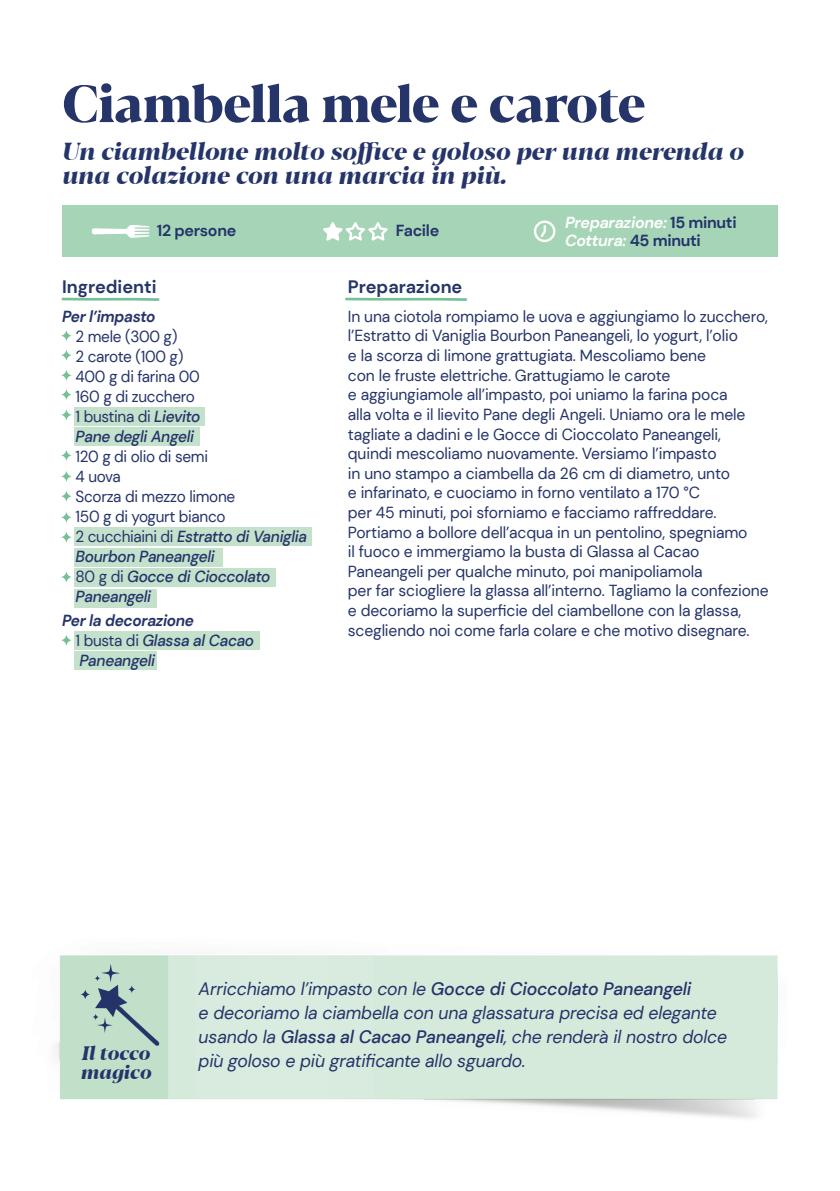
<style>
.page{position:relative;width:840px;height:1191px;background:#fff}
.page>*{position:absolute;margin:0;border:0;box-sizing:border-box;transform-origin:0 0}
.t1{font:800 52px "Blacker Pro Display";letter-spacing:-.01em;color:#253469}
.t2{font:italic 800 24px/24px "Blacker Pro Display";color:#253469}
.t3{font:italic 800 19px/19px "Blacker Pro Display";color:#253469}
.t4{font:italic 18px/24px "DM Sans";letter-spacing:-.01em;color:#253469}
.t5{font:700 18px "DM Sans";color:#253469}
.t6{font:16px/19.6px "DM Sans";letter-spacing:-.01em;color:#253469}
.t7{font:16px/20px "DM Sans";letter-spacing:-.01em;color:#253469;scale:.96 1}
.t8{font:italic 500 16px/20px "DM Sans";letter-spacing:-.02em;color:#253469;scale:.96 1}
.t9{font:italic 700 16px/17.8px "DM Sans";letter-spacing:-.02em;color:#fff}
.t10{font:700 16px "DM Sans";letter-spacing:-.02em;color:#253469}
.t11{font:italic 700 16px "DM Sans";letter-spacing:-.02em;color:#253469;scale:.96 1}
.s1{font-style:normal;color:#253469}
.s2{font-weight:500;font-style:italic}
.s3{font-weight:700}
.s4{font-weight:400;font-style:normal}
.s5{font-weight:500}
</style>
<div class="page">
<div style="left:74px;top:427px;width:125px;height:19px;background:#c4e1cc"></div>
<div style="left:74px;top:548px;width:149px;height:18px;background:#c4e1cc"></div>
<div style="left:74px;top:589px;width:83px;height:18px;background:#c4e1cc"></div>
<div style="left:74px;top:651px;width:83px;height:19px;background:#c4e1cc"></div>
<div style="left:74px;top:407px;width:131px;height:19px;background:#c4e1cc"></div>
<div style="left:74px;top:527px;width:238px;height:19px;background:#c4e1cc"></div>
<div style="left:74px;top:568px;width:202px;height:19px;background:#c4e1cc"></div>
<div style="left:74px;top:631px;width:186px;height:18px;background:#c4e1cc"></div>
<svg style="left:61px;top:297px;width:99px;height:4px"></svg>
<svg style="left:345px;top:297px;width:122px;height:4px"></svg>
<svg style="left:60px;top:329px;width:12px;height:13px"></svg>
<svg style="left:60px;top:408px;width:12px;height:13px"></svg>
<svg style="left:60px;top:369px;width:12px;height:12px"></svg>
<svg style="left:60px;top:449px;width:12px;height:13px"></svg>
<svg style="left:60px;top:490px;width:12px;height:12px"></svg>
<svg style="left:60px;top:470px;width:12px;height:13px"></svg>
<svg style="left:60px;top:349px;width:12px;height:12px"></svg>
<svg style="left:60px;top:388px;width:12px;height:13px"></svg>
<div style="left:62px;top:206px;width:715px;height:51px;background:#a6d4b7"></div>
<svg style="left:92px;top:225px;width:57px;height:13px"></svg>
<svg style="left:323px;top:222px;width:65px;height:19px"></svg>
<div style="left:533px;top:220px;width:22px;height:22px;border:2px solid #fff;border-radius:50%"></div>
<svg style="left:538px;top:224px;width:8px;height:15px"></svg>
<svg style="left:60px;top:531px;width:12px;height:12px"></svg>
<svg style="left:60px;top:570px;width:12px;height:13px"></svg>
<svg style="left:60px;top:511px;width:12px;height:12px"></svg>
<svg style="left:60px;top:634px;width:12px;height:12px"></svg>
<img style="left:56px;top:955px;width:722px;height:163px">
<svg style="left:80px;top:988px;width:10px;height:12px"></svg>
<svg style="left:94px;top:963px;width:65px;height:82px;background:#a8c5ba"></svg>
<h1 class="t1" style="left:62px;top:65px;width:584px">Ciambella mele e carote</h1>
<h2 class="t2" style="left:62px;top:138px;width:682px">Un ciambellone molto soffice e goloso per una merenda o una colazione con una marcia in più.</h2>
<p class="t10" style="left:157px;top:221px;width:81px">12 persone</p>
<p class="t9" style="left:564px;top:213px;width:173px">Preparazione: <span class="s1">15 minuti<br></span>Cottura: <span class="s1">45 minuti</span></p>
<p class="t10" style="left:395px;top:221px;width:45px">Facile</p>
<p class="t5" style="left:62px;top:275px;width:96px">Ingredienti</p>
<p class="t5" style="left:348px;top:275px;width:116px">Preparazione</p>
<p class="t6" style="left:348px;top:306px;width:422px">In una ciotola rompiamo le uova e aggiungiamo lo zucchero, l’Estratto di Vaniglia Bourbon Paneangeli, lo yogurt, l’olio<br>e la scorza di limone grattugiata. Mescoliamo bene<br>con le fruste elettriche. Grattugiamo le carote<br>e aggiungiamole all’impasto, poi uniamo la farina poca<br>alla volta e il lievito Pane degli Angeli. Uniamo ora le mele tagliate a dadini e le Gocce di Cioccolato Paneangeli, quindi mescoliamo nuovamente. Versiamo l’impasto<br>in uno stampo a ciambella da 26 cm di diametro, unto<br>e infarinato, e cuociamo in forno ventilato a 170 °C<br>per 45 minuti, poi sforniamo e facciamo raffreddare.<br>Portiamo a bollore dell’acqua in un pentolino, spegniamo<br>il fuoco e immergiamo la busta di Glassa al Cacao Paneangeli per qualche minuto, poi manipoliamola<br>per far sciogliere la glassa all’interno. Tagliamo la confezione e decoriamo la superficie del ciambellone con la glassa, scegliendo noi come farla colare e che motivo disegnare.</p>
<p class="t11" style="left:62px;top:306px;width:99px">Per l’impasto</p>
<p class="t7" style="left:75px;top:326px;width:132px">2 mele (300 g)<br>2 carote (100 g)<br>400 g di farina 00<br>160 g di zucchero<br>1 bustina di <span class="s2">Lievito<br>Pane degli Angeli</span></p>
<p class="t7" style="left:75px;top:446px;width:242px">120 g di olio di semi<br>4 uova<br>Scorza di mezzo limone<br>150 g di yogurt bianco<br>2 cucchiaini di <span class="s2">Estratto di Vaniglia<br>Bourbon Paneangeli<br></span>80 g di <span class="s2">Gocce di Cioccolato<br>Paneangeli</span></p>
<p class="t8" style="left:75px;top:610px;width:187px;text-indent:-13px"><span class="s3">Per la decorazione<br></span><span class="s4">1 busta di</span> Glassa al Cacao<br>Paneangeli</p>
<p class="t3" style="left:81px;top:1042px;width:72px">Il tocco magico</p>
<p class="t4" style="left:198px;top:977px;width:529px">Arricchiamo l’impasto con le <span class="s5">Gocce di Cioccolato Paneangeli<br></span>e decoriamo la ciambella con una glassatura precisa ed elegante usando la <span class="s5">Glassa al Cacao Paneangeli</span>, che renderà il nostro dolce più goloso e più gratificante allo sguardo.</p>
</div>
